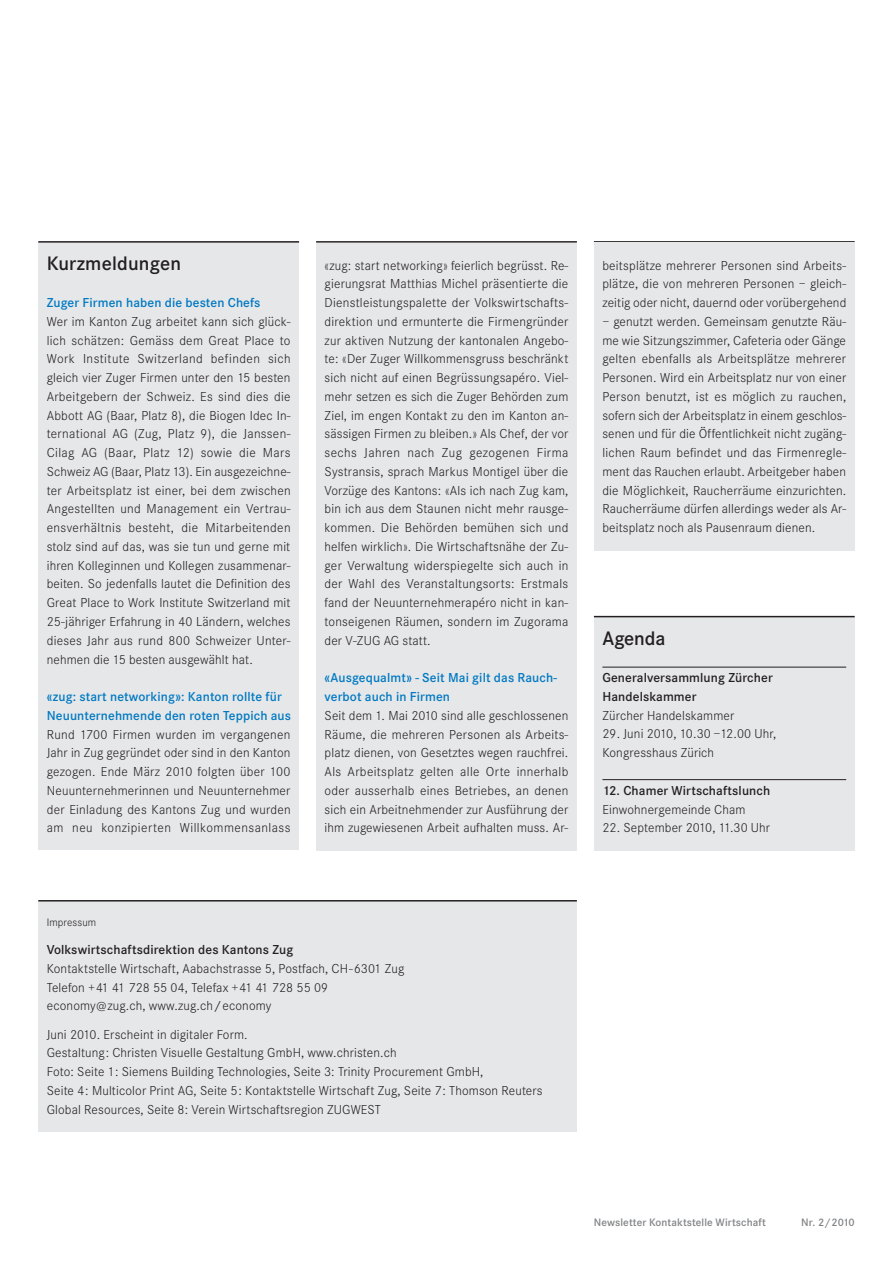
<style>
.page{position:relative;width:893px;height:1263px;background:#fff}
.page>*{position:absolute;margin:0;border:0;box-sizing:border-box;transform-origin:0 0}
.t1{font:600 20.25px "Corporate S";letter-spacing:.01em;color:#231f20}
.t2{font:300 13.5px/18.8px "Corporate S";letter-spacing:.01em;color:#231f20;text-align:justify}
.t3{font:600 13.5px/18.8px "Corporate S";letter-spacing:.01em;color:#0079c2}
.t4{font:600 13.5px/18.8px "Corporate S";letter-spacing:.01em;color:#231f20}
.t5{font:600 11.25px "Corporate S";letter-spacing:.01em;color:#808285}
.t6{font:300 11.25px "Corporate S";letter-spacing:.01em;color:#231f20}
</style>
<div class="page">
<div style="left:594px;top:617px;width:261px;height:234px;background:#e6e7e9"></div>
<hr style="left:602px;top:667px;width:244px;height:1px;background:#231f20">
<hr style="left:602px;top:779px;width:244px;height:1px;background:#231f20">
<hr style="left:594px;top:616px;width:261px;height:1px;background:#231f20">
<div style="left:38px;top:243px;width:261px;height:607px;background:#e6e7e9"></div>
<hr style="left:38px;top:241px;width:261px;height:2px;background:#231f20">
<hr style="left:316px;top:241px;width:261px;height:2px;background:#231f20">
<hr style="left:594px;top:241px;width:261px;height:2px;background:#231f20">
<div style="left:38px;top:901px;width:539px;height:231px;background:#e6e7e9"></div>
<hr style="left:38px;top:900px;width:539px;height:1px;background:#231f20">
<div style="left:316px;top:243px;width:261px;height:607px;background:#e6e7e9"></div>
<div style="left:594px;top:243px;width:261px;height:308px;background:#e6e7e9"></div>
<h1 class="t1" style="left:47px;top:252px;width:136px">Kurzmeldungen</h1>
<p class="t3" style="left:47px;top:293px;width:215px">Zuger Firmen haben die besten Chefs</p>
<p class="t2" style="left:47px;top:312px;width:245px">Wer im Kanton Zug arbeitet kann sich glück&shy;lich schätzen: Gemäss dem Great Place to Work Institute Switzerland befinden sich gleich vier Zuger Firmen unter den 15 besten Arbeitgebern der Schweiz. Es sind dies die Abbott AG (Baar, Platz 8), die Biogen Idec In&shy;ternational AG (Zug, Platz 9), die Janssen-Cilag AG (Baar, Platz 12) sowie die Mars Schweiz AG (Baar, Platz 13). Ein ausgezeichne&shy;ter Arbeitsplatz ist einer, bei dem zwischen Angestellten und Management ein Vertrau&shy;ensverhältnis besteht, die Mitarbeitenden stolz sind auf das, was sie tun und gerne mit ihren Kolleginnen und Kollegen zusammenar&shy;beiten. So jedenfalls lautet die Definition des Great Place to Work Institute Switzerland mit 25-jähriger Erfahrung in 40 Ländern, welches dieses Jahr aus rund 800 Schweizer Unter&shy;nehmen die 15 besten ausgewählt hat.</p>
<p class="t3" style="left:47px;top:687px;width:246px">«zug: start networking»: Kanton rollte für<br>Neuunternehmende den roten Teppich aus</p>
<p class="t2" style="left:47px;top:725px;width:245px">Rund 1700 Firmen wurden im vergangenen Jahr in Zug gegründet oder sind in den Kanton gezogen. Ende März 2010 folgten über 100<br>Neuunternehmerinnen und Neuunternehmer der Einladung des Kantons Zug und wurden am neu konzipierten Willkommensanlass</p>
<p class="t2" style="left:325px;top:256px;width:245px">«zug: start networking» feierlich begrüsst. Re&shy;gierungsrat Matthias Michel präsentierte die Dienstleistungspalette der Volkswirtschafts&shy;direktion und ermunterte die Firmengründer zur aktiven Nutzung der kantonalen Angebo&shy;te: «Der Zuger Willkommensgruss beschränkt sich nicht auf einen Begrüssungsapéro. Viel&shy;mehr setzen es sich die Zuger Behörden zum Ziel, im engen Kontakt zu den im Kanton an&shy;sässigen Firmen zu bleiben.» Als Chef, der vor sechs Jahren nach Zug gezogenen Firma Systransis, sprach Markus Montigel über die Vorzüge des Kantons: «Als ich nach Zug kam, bin ich aus dem Staunen nicht mehr rausge&shy;kommen. Die Behörden bemühen sich und helfen wirklich». Die Wirtschaftsnähe der Zu&shy;ger Verwaltung widerspiegelte sich auch in der Wahl des Veranstaltungsorts: Erstmals fand der Neuunternehmerapéro nicht in kan&shy;tonseigenen Räumen, sondern im Zugorama der V-ZUG AG statt.</p>
<p class="t3" style="left:325px;top:669px;width:234px">«Ausgequalmt» - Seit Mai gilt das Rauch&shy;verbot auch in Firmen</p>
<p class="t2" style="left:325px;top:706px;width:245px">Seit dem 1. Mai 2010 sind alle geschlossenen Räume, die mehreren Personen als Arbeits&shy;platz dienen, von Gesetztes wegen rauchfrei.<br>Als Arbeitsplatz gelten alle Orte innerhalb oder ausserhalb eines Betriebes, an denen sich ein Arbeitnehmender zur Ausführung der ihm zugewiesenen Arbeit aufhalten muss. Ar-</p>
<p class="t6" style="left:47px;top:916px;width:51px">Impressum</p>
<p class="t4" style="left:47px;top:940px;width:248px">Volkswirtschaftsdirektion des Kantons Zug</p>
<p class="t2" style="left:47px;top:959px;width:359px;text-align:left">Kontaktstelle Wirtschaft, Aabachstrasse 5, Postfach, CH-6301 Zug<br>Telefon +41 41 728 55 04, Telefax +41 41 728 55 09 economy@zug.ch, www.zug.ch/economy</p>
<p class="t2" style="left:47px;top:1025px;width:497px;text-align:left">Juni 2010. Erscheint in digitaler Form.<br>Gestaltung: Christen Visuelle Gestaltung GmbH, www.christen.ch<br>Foto: Seite 1: Siemens Building Technologies, Seite 3: Trinity Procurement GmbH,<br>Seite 4: Multicolor Print AG, Seite 5: Kontaktstelle Wirtschaft Zug, Seite 7: Thomson Reuters Global Resources, Seite 8: Verein Wirtschaftsregion ZUGWEST</p>
<p class="t2" style="left:602px;top:256px;width:245px">beitsplätze mehrerer Personen sind Arbeits&shy;plätze, die von mehreren Personen – gleich&shy;zeitig oder nicht, dauernd oder vorübergehend</p>
<p class="t2" style="left:602px;top:312px;width:245px">– genutzt werden. Gemeinsam genutzte Räu&shy;me wie Sitzungszimmer, Cafeteria oder Gänge gelten ebenfalls als Arbeitsplätze mehrerer Personen. Wird ein Arbeitsplatz nur von einer Person benutzt, ist es möglich zu rauchen, sofern sich der Arbeitsplatz in einem geschlos&shy;senen und für die Öffentlichkeit nicht zugäng&shy;lichen Raum befindet und das Firmenregle&shy;ment das Rauchen erlaubt. Arbeitgeber haben die Möglichkeit, Raucherräume einzurichten.<br>Raucherräume dürfen allerdings weder als Ar&shy;beitsplatz noch als Pausenraum dienen.</p>
<h1 class="t1" style="left:602px;top:627px;width:65px">Agenda</h1>
<p class="t4" style="left:602px;top:668px;width:172px">Generalversammlung Zürcher<br>Handelskammer</p>
<p class="t2" style="left:602px;top:706px;width:133px">Zürcher Handelskammer</p>
<p class="t2" style="left:602px;top:725px;width:176px">29. Juni 2010, 10.30 –12.00 Uhr,<br>Kongresshaus Zürich</p>
<p class="t4" style="left:602px;top:781px;width:169px">12. Chamer Wirtschaftslunch</p>
<p class="t2" style="left:602px;top:800px;width:145px">Einwohnergemeinde Cham</p>
<p class="t2" style="left:602px;top:819px;width:169px">22. September 2010, 11.30 Uhr</p>
<p class="t5" style="left:594px;top:1216px;width:174px">Newsletter Kontaktstelle Wirtschaft</p>
<p class="t5" style="left:801px;top:1216px;width:55px">Nr. 2/2010</p>
</div>
